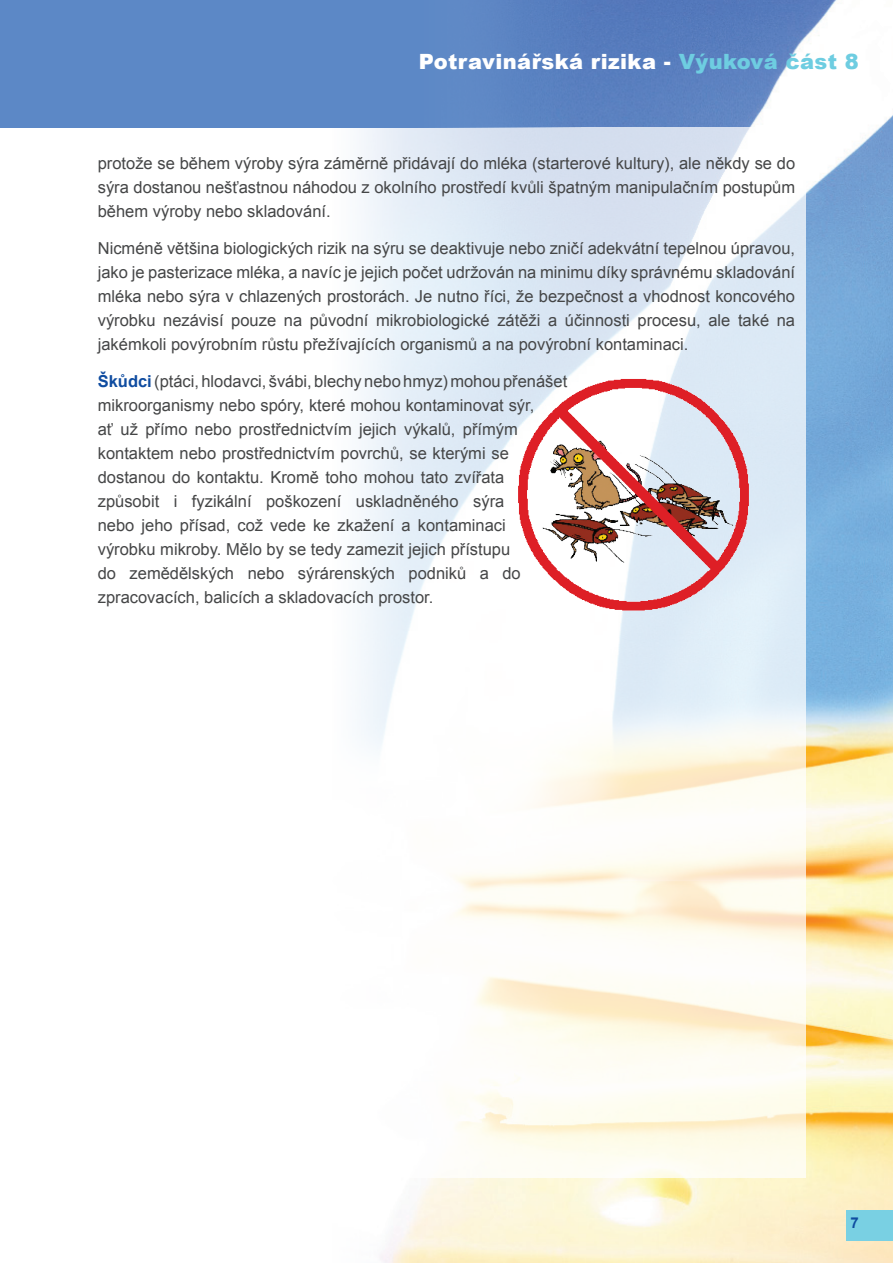
<style>
.page{position:relative;width:893px;height:1263px;background:#fff}
.page>*{position:absolute;margin:0;border:0;box-sizing:border-box;transform-origin:0 0}
.t1{font:900 21px "Arial";letter-spacing:.02em;color:#fff}
.t2{font:16.5px/24px "Arial";color:#454647;text-align:justify}
.t3{font:700 15px "Arial";color:#0f4ca0}
.s1{color:#6ecde1}
.s2{font-weight:700;color:#0f4ca0}
</style>
<div class="page">
<img style="left:380px;top:0;width:513px;height:1263px">
<svg style="left:359px;top:128px;width:447px;height:1050px"></svg>
<div style="left:0;top:0;width:580px;height:128px;background:#5c88c6"></div>
<div style="left:846px;top:1210px;width:47px;height:30px;background:#79d0e3"></div>
<img style="left:515px;top:375px;width:237px;height:237px">
<p class="t1" style="left:419px;top:46px;width:442px">Potravinářská rizika - <span class="s1">Výuková část 8</span></p>
<p class="t2" style="left:98px;top:152px;width:699px">protože se během výroby sýra záměrně přidávají do mléka (starterové kultury), ale někdy se do sýra dostanou nešťastnou náhodou z okolního prostředí kvůli špatným manipulačním postupům během výroby nebo skladování.</p>
<p class="t2" style="left:98px;top:236px;width:699px">Nicméně většina biologických rizik na sýru se deaktivuje nebo zničí adekvátní tepelnou úpravou, jako je pasterizace mléka, a navíc je jejich počet udržován na minimu díky správnému skladování mléka nebo sýra v chlazených prostorách. Je nutno říci, že bezpečnost a vhodnost koncového výrobku nezávisí pouze na původní mikrobiologické zátěži a účinnosti procesu, ale také na jakémkoli povýrobním růstu přežívajících organismů a na povýrobní kontaminaci.</p>
<p class="t2" style="left:98px;top:369px;width:471px;text-align:left"><span class="s2">Škůdci</span> (ptáci, hlodavci, švábi, blechy nebo hmyz) mohou přenášet mikroorganismy nebo spóry, které mohou kontaminovat sýr,<br>ať už přímo nebo prostřednictvím jejich výkalů, přímým kontaktem nebo prostřednictvím povrchů, se kterými se dostanou do kontaktu. Kromě toho mohou tato zvířata způsobit i fyzikální poškození uskladněného sýra<br>nebo jeho přísad, což vede ke zkažení a kontaminaci výrobku mikroby. Mělo by se tedy zamezit jejich přístupu<br>do zemědělských nebo sýrárenských podniků a do zpracovacích, balicích a skladovacích prostor.</p>
<p class="t3" style="left:850px;top:1213px;width:10px">7</p>
</div>
